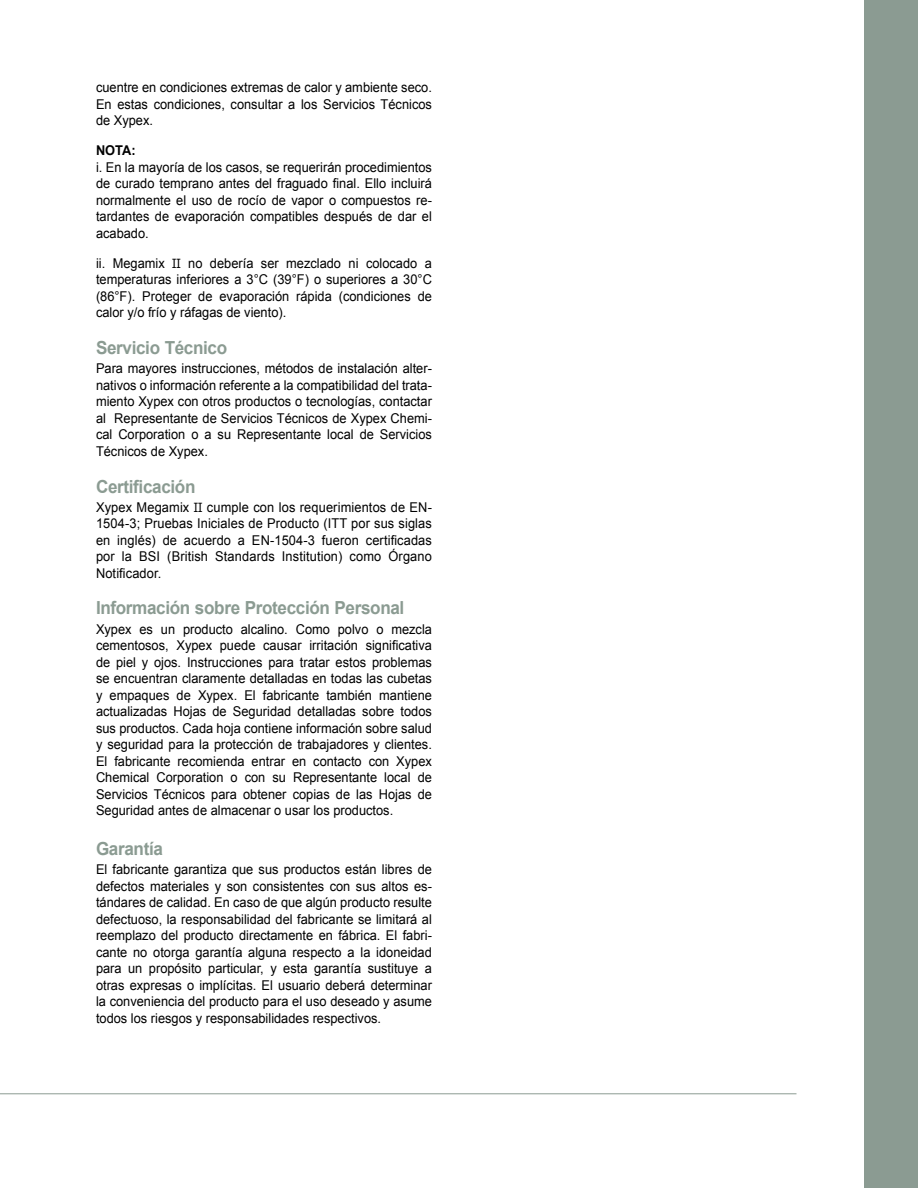
<style>
.page{position:relative;width:918px;height:1188px;background:#fff}
.page>*{position:absolute;margin:0;border:0;box-sizing:border-box;transform-origin:0 0}
.t1{font:700 18px "Arial";letter-spacing:-.02em;color:#8b9b92;scale:.95 1}
.t2{font:13.5px/16.5px "Arial";color:#000;text-align:justify;scale:.95 1}
.t3{font:700 13.5px "Arial";color:#000;scale:.95 1}
.s1{font-family:"Officina Serif"}
</style>
<div class="page">
<hr style="left:0;top:1093px;width:796px;height:1px;background:#8b9b92">
<div style="left:864px;top:0;width:54px;height:1188px;background:#8b9b92"></div>
<p class="t2" style="left:96px;top:79px;width:355px">cuentre en condiciones extremas de calor y ambiente seco.<br>En estas condiciones, consultar a los Servicios Técnicos de Xypex.</p>
<p class="t3" style="left:96px;top:142px;width:43px">NOTA:</p>
<p class="t2" style="left:96px;top:159px;width:355px">i. En la mayoría de los casos, se requerirán procedimientos de curado temprano antes del fraguado final. Ello incluirá normalmente el uso de rocío de vapor o compuestos re&shy;tardantes de evaporación compatibles después de dar el acabado.</p>
<p class="t2" style="left:96px;top:255px;width:355px">ii. Megamix <span class="s1">II</span> no debería ser mezclado ni colocado a temperaturas inferiores a 3°C (39°F) o superiores a 30°C (86°F). Proteger de evaporación rápida (condiciones de calor y/o frío y ráfagas de viento).</p>
<h1 class="t1" style="left:96px;top:336px;width:140px">Servicio Técnico</h1>
<p class="t2" style="left:96px;top:360px;width:355px">Para mayores instrucciones, métodos de instalación alter&shy;nativos o información referente a la compatibilidad del trata&shy;miento Xypex con otros productos o tecnologías, contactar al Representante de Servicios Técnicos de Xypex Chemi&shy;cal Corporation o a su Representante local de Servicios Técnicos de Xypex.</p>
<h1 class="t1" style="left:96px;top:474px;width:106px">Certificación</h1>
<p class="t2" style="left:96px;top:499px;width:355px">Xypex Megamix <span class="s1">II</span> cumple con los requerimientos de EN-1504-3; Pruebas Iniciales de Producto (ITT por sus siglas en inglés) de acuerdo a EN-1504-3 fueron certificadas por la BSI (British Standards Institution) como Órgano Notificador.</p>
<h1 class="t1" style="left:96px;top:596px;width:326px">Información sobre Protección Personal</h1>
<p class="t2" style="left:96px;top:621px;width:355px">Xypex es un producto alcalino. Como polvo o mezcla cementosos, Xypex puede causar irritación significativa de piel y ojos. Instrucciones para tratar estos problemas se encuentran claramente detalladas en todas las cubetas y empaques de Xypex. El fabricante también mantiene actualizadas Hojas de Seguridad detalladas sobre todos sus productos. Cada hoja contiene información sobre salud y seguridad para la protección de trabajadores y clientes.<br>El fabricante recomienda entrar en contacto con Xypex Chemical Corporation o con su Representante local de Servicios Técnicos para obtener copias de las Hojas de Seguridad antes de almacenar o usar los productos.</p>
<h1 class="t1" style="left:96px;top:837px;width:72px">Garantía</h1>
<p class="t2" style="left:96px;top:861px;width:355px">El fabricante garantiza que sus productos están libres de defectos materiales y son consistentes con sus altos es&shy;tándares de calidad. En caso de que algún producto resulte defectuoso, la responsabilidad del fabricante se limitará al reemplazo del producto directamente en fábrica. El fabri&shy;cante no otorga garantía alguna respecto a la idoneidad para un propósito particular, y esta garantía sustituye a otras expresas o implícitas. El usuario deberá determinar la conveniencia del producto para el uso deseado y asume todos los riesgos y responsabilidades respectivos.</p>
</div>
